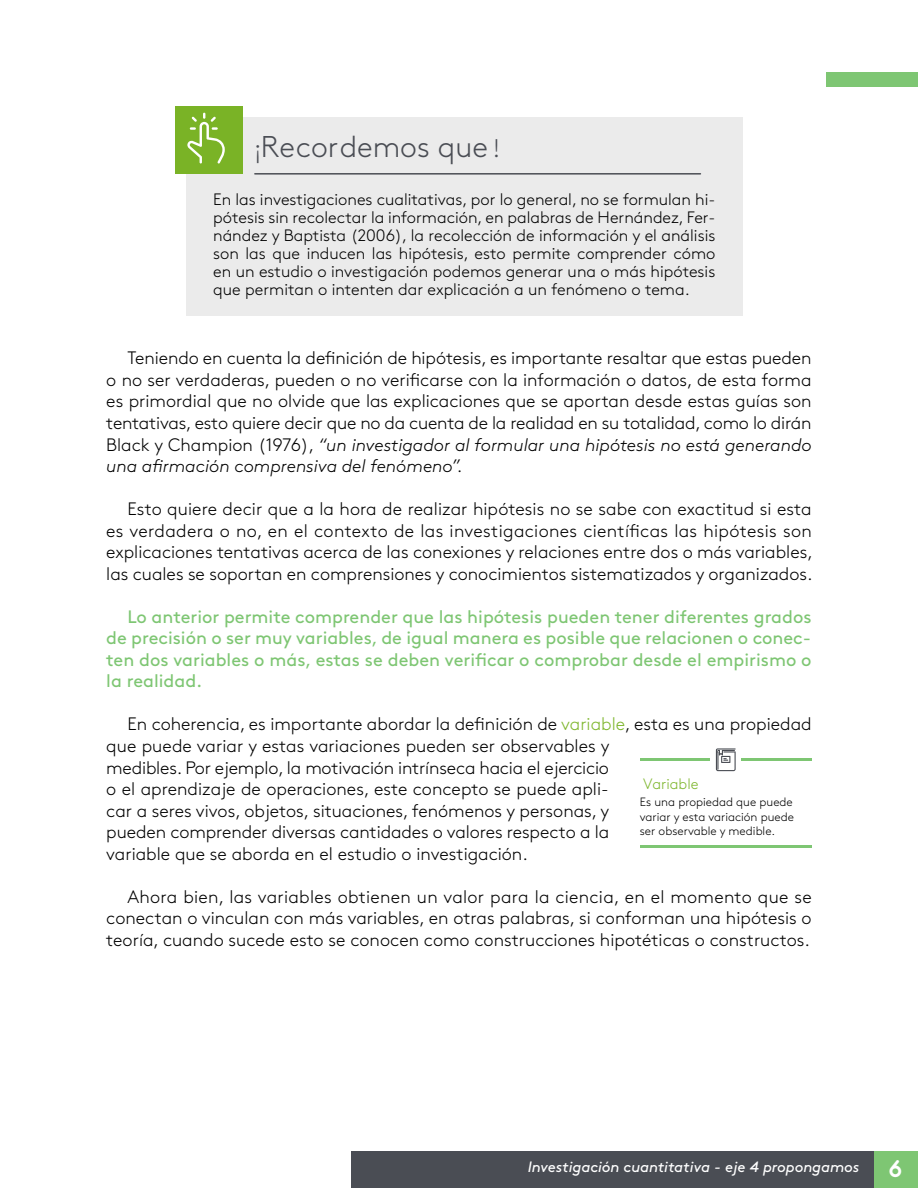
<style>
.page{position:relative;width:918px;height:1188px;background:#fff}
.page>*{position:absolute;margin:0;border:0;box-sizing:border-box;transform-origin:0 0}
.t1{font:300 30px "Brown Std";color:#4a4d54}
.t2{font:300 18px/21.6px "Brown Std";color:#000;text-align:justify}
.t3{font:18px/21.6px "Brown Std";color:#7ec673;text-align:justify}
.t4{font:300 16.5px/18px "Brown Std";color:#000;text-align:justify}
.t5{font:italic 15px "Brown Std";letter-spacing:-.005em;color:#fff}
.t6{font:300 15px "Brown Std";color:#7eb62d}
.t7{font:300 12px/14.4px "Brown Std";color:#000;text-align:justify}
.s1{font-size:25.5px}
.s2{font-style:italic}
.s3{color:#7eb62d}
.s4{font-family:"Areandina Voz";font-style:normal;font-size:24px}
</style>
<div class="page">
<div style="left:826px;top:72px;width:92px;height:15px;background:#7ec673"></div>
<div style="left:873px;top:1151px;width:45px;height:37px;background:#7ec673"></div>
<div style="left:351px;top:1151px;width:522px;height:37px;background:#4a4d54"></div>
<hr style="left:640px;top:758px;width:172px;height:3px;background:#7ec673">
<div style="left:711px;top:745px;width:30px;height:30px;background:#fff"></div>
<svg style="left:716px;top:748px;width:20px;height:23px"></svg>
<hr style="left:640px;top:845px;width:172px;height:3px;background:#7ec673">
<div style="left:186px;top:117px;width:557px;height:198px;background:#ebebeb"></div>
<div style="left:175px;top:106px;width:67px;height:68px;background:#7ab326"></div>
<hr style="left:255px;top:173px;width:445px;height:2px;background:#4a4d54">
<svg style="left:187px;top:113px;width:38px;height:51px"></svg>
<h1 class="t1" style="left:255px;top:130px;width:246px"><span class="s1">¡</span>Recordemos que <span class="s1">!</span></h1>
<p class="t4" style="left:213px;top:190px;width:504px">En las investigaciones cualitativas, por lo general, no se formulan hi&shy;pótesis sin recolectar la información, en palabras de Hernández, Fer&shy;nández y Baptista (2006), la recolección de información y el análisis son las que inducen las hipótesis, esto permite comprender cómo en un estudio o investigación podemos generar una o más hipótesis que permitan o intenten dar explicación a un fenómeno o tema.</p>
<p class="t2" style="left:106px;top:347px;width:707px;text-indent:21px">Teniendo en cuenta la definición de hipótesis, es importante resaltar que estas pueden o no ser verdaderas, pueden o no verificarse con la información o datos, de esta forma es primordial que no olvide que las explicaciones que se aportan desde estas guías son tentativas, esto quiere decir que no da cuenta de la realidad en su totalidad, como lo dirán Black y Champion (1976), <span class="s2">“un investigador al formular una hipótesis no está generando una afirmación comprensiva del fenómeno”.</span></p>
<p class="t2" style="left:106px;top:498px;width:708px;text-indent:21px">Esto quiere decir que a la hora de realizar hipótesis no se sabe con exactitud si esta es verdadera o no, en el contexto de las investigaciones científicas las hipótesis son explicaciones tentativas acerca de las conexiones y relaciones entre dos o más variables, las cuales se soportan en comprensiones y conocimientos sistematizados y organizados.</p>
<p class="t3" style="left:106px;top:606px;width:707px;text-indent:21px">Lo anterior permite comprender que las hipótesis pueden tener diferentes grados de precisión o ser muy variables, de igual manera es posible que relacionen o conec&shy;ten dos variables o más, estas se deben verificar o comprobar desde el empirismo o la realidad.</p>
<p class="t2" style="left:106px;top:714px;width:707px;text-align:left;text-indent:21px">En coherencia, es importante abordar la definición de <span class="s3">variable</span>, esta es una propiedad que puede variar y estas variaciones pueden ser observables y<br>medibles. Por ejemplo, la motivación intrínseca hacia el ejercicio<br>o el aprendizaje de operaciones, este concepto se puede apli-<br>car a seres vivos, objetos, situaciones, fenómenos y personas, y<br>pueden comprender diversas cantidades o valores respecto a la<br>variable que se aborda en el estudio o investigación.</p>
<p class="t2" style="left:106px;top:886px;width:707px;text-indent:21px">Ahora bien, las variables obtienen un valor para la ciencia, en el momento que se conectan o vinculan con más variables, en otras palabras, si conforman una hipótesis o teoría, cuando sucede esto se conocen como construcciones hipotéticas o constructos.</p>
<p class="t6" style="left:643px;top:775px;width:57px">Variable</p>
<p class="t7" style="left:640px;top:795px;width:156px">Es una propiedad que puede variar y esta variación puede ser observable y medible.</p>
<p class="t5" style="left:528px;top:1158px;width:376px">Investigación cuantitativa - eje 4 propongamos <span class="s4">6</span></p>
</div>
